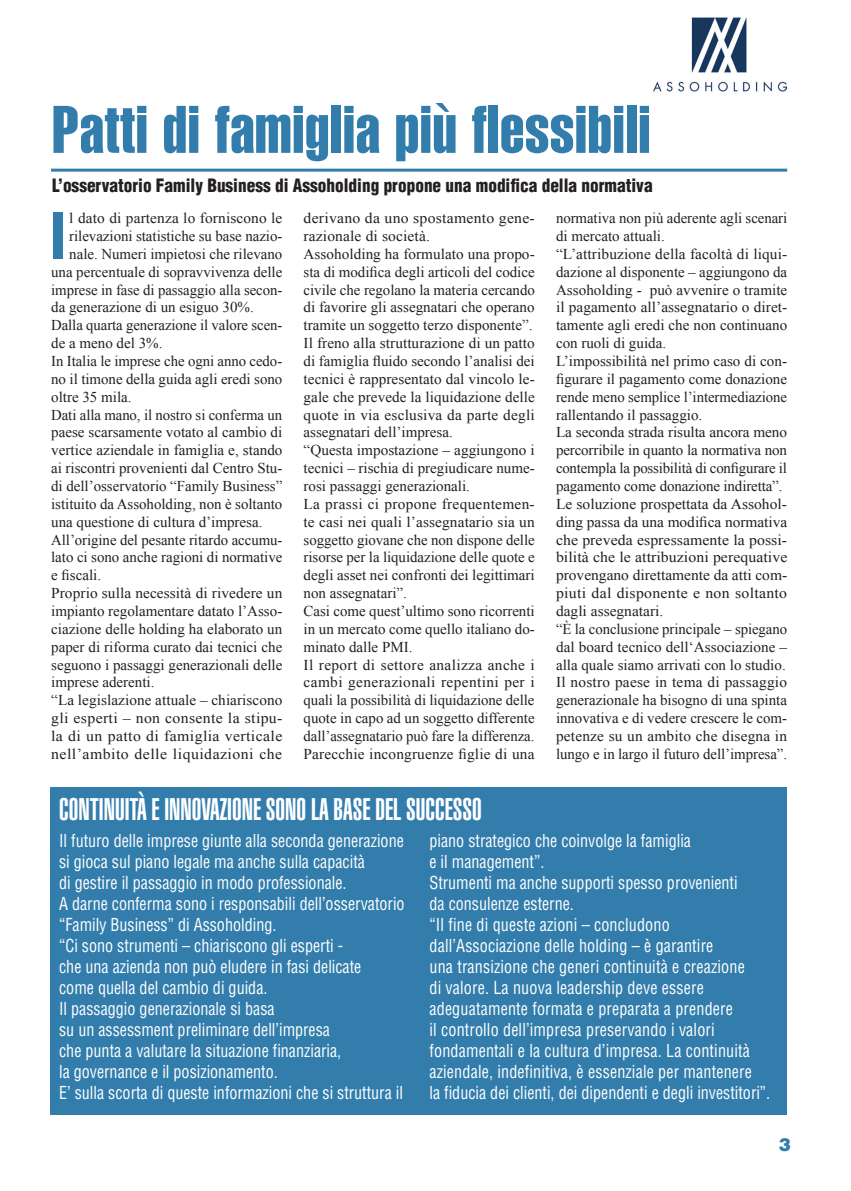
<style>
.page{position:relative;width:851px;height:1191px;background:#fff}
.page>*{position:absolute;margin:0;border:0;box-sizing:border-box;transform-origin:0 0}
.t1{font:66px "Helvetica LT Std Extra Comp";letter-spacing:.01em;color:#327dac;scale:1.1 1}
.t2{font:65.1px "Helvetica LT Std Extra Comp";color:#327dac;scale:1.05 1}
.t3{font:30.75px "Helvetica LT Std Ultra Comp";color:#fff;scale:.94 1}
.t4{font:900 condensed 18px "Helvetica LT Std";color:#231f20;scale:.96 1}
.t5{font:900 18px "Helvetica LT Std";color:#327dac}
.t6{font:condensed 17.4px/21px "Helvetica LT Std";color:#fff;scale:.92 1}
.t7{font:15px/17.9px "Times New Roman";color:#231f20}
.t8{font:15px/17.9px "Times New Roman";color:#231f20;scale:1.05 1}
.t9{font:15px "Times New Roman";letter-spacing:.03em;color:#231f20;scale:1.05 1}
.t10{font:15px "Times New Roman";letter-spacing:.02em;color:#231f20;scale:1.05 1}
.t11{font:15px "Times New Roman";letter-spacing:.025em;color:#231f20;scale:1.05 1}
</style>
<div class="page">
<img style="left:653px;top:17px;width:133px;height:75px">
<hr style="left:51px;top:169px;width:736px;height:3px;background:#327dac">
<div style="left:51px;top:787px;width:736px;height:327px;background:#327dac"></div>
<h1 class="t1" style="left:52px;top:90px;width:545px">Patti di famiglia più flessibili</h1>
<p class="t4" style="left:52px;top:174px;width:627px">L’osservatorio Family Business di Assoholding propone una modifica della normativa</p>
<h2 class="t2" style="left:51px;top:196px;width:15px">I</h2>
<p class="t7" style="left:69px;top:209px;width:215px">l dato di partenza lo forniscono le</p>
<p class="t7" style="left:69px;top:227px;width:214px">rilevazioni statistiche su base nazio-</p>
<p class="t7" style="left:69px;top:245px;width:215px">nale. Numeri impietosi che rilevano</p>
<p class="t7" style="left:51px;top:262px;width:232px">una percentuale di sopravvivenza delle</p>
<p class="t7" style="left:51px;top:280px;width:232px">imprese in fase di passaggio alla secon-</p>
<p class="t7" style="left:51px;top:298px;width:204px">da generazione di un esiguo 30%.</p>
<p class="t7" style="left:51px;top:316px;width:232px">Dalla quarta generazione il valore scen-</p>
<p class="t7" style="left:51px;top:334px;width:113px">de a meno del 3%.</p>
<p class="t7" style="left:51px;top:352px;width:232px">In Italia le imprese che ogni anno cedo-</p>
<p class="t7" style="left:51px;top:369px;width:233px">no il timone della guida agli eredi sono</p>
<p class="t7" style="left:51px;top:387px;width:82px">oltre 35 mila.</p>
<p class="t7" style="left:51px;top:405px;width:232px">Dati alla mano, il nostro si conferma un</p>
<p class="t7" style="left:51px;top:423px;width:232px">paese scarsamente votato al cambio di</p>
<p class="t7" style="left:51px;top:441px;width:233px">vertice aziendale in famiglia e, stando</p>
<p class="t7" style="left:51px;top:459px;width:232px">ai riscontri provenienti dal Centro Stu-</p>
<p class="t7" style="left:51px;top:477px;width:232px">di dell’osservatorio “Family Business”</p>
<p class="t7" style="left:51px;top:494px;width:233px">istituito da Assoholding, non è soltanto</p>
<p class="t7" style="left:51px;top:512px;width:213px">una questione di cultura d’impresa.</p>
<p class="t7" style="left:51px;top:530px;width:232px">All’origine del pesante ritardo accumu-</p>
<p class="t7" style="left:51px;top:548px;width:233px">lato ci sono anche ragioni di normative</p>
<p class="t7" style="left:51px;top:566px;width:51px">e fiscali.</p>
<p class="t7" style="left:51px;top:584px;width:233px">Proprio sulla necessità di rivedere un</p>
<p class="t7" style="left:51px;top:602px;width:232px">impianto regolamentare datato l’Asso-</p>
<p class="t7" style="left:51px;top:619px;width:233px">ciazione delle holding ha elaborato un</p>
<p class="t7" style="left:51px;top:637px;width:233px">paper di riforma curato dai tecnici che</p>
<p class="t7" style="left:51px;top:655px;width:232px">seguono i passaggi generazionali delle</p>
<p class="t7" style="left:51px;top:673px;width:105px">imprese aderenti.</p>
<p class="t7" style="left:51px;top:691px;width:233px">“La legislazione attuale – chiariscono</p>
<p class="t10" style="left:51px;top:708px;width:221px">gli esperti – non consente la stipu-</p>
<p class="t11" style="left:51px;top:726px;width:221px">la di un patto di famiglia verticale</p>
<p class="t9" style="left:51px;top:743px;width:221px">nell’ambito delle liquidazioni che</p>
<p class="t8" style="left:303px;top:209px;width:222px">derivano da uno spostamento gene&shy;razionale di società.<br>Assoholding ha formulato una propo&shy;sta di modifica degli articoli del codice civile che regolano la materia cercando di favorire gli assegnatari che operano tramite un soggetto terzo disponente”.<br>Il freno alla strutturazione di un patto di famiglia fluido secondo l’analisi dei tecnici è rappresentato dal vincolo le&shy;gale che prevede la liquidazione delle quote in via esclusiva da parte degli assegnatari dell’impresa.<br>“Questa impostazione – aggiungono i tecnici – rischia di pregiudicare nume&shy;rosi passaggi generazionali.<br>La prassi ci propone frequentemen&shy;te casi nei quali l’assegnatario sia un soggetto giovane che non dispone delle risorse per la liquidazione delle quote e degli asset nei confronti dei legittimari non assegnatari”.<br>Casi come quest’ultimo sono ricorrenti in un mercato come quello italiano do&shy;minato dalle PMI.<br>Il report di settore analizza anche i cambi generazionali repentini per i quali la possibilità di liquidazione delle quote in capo ad un soggetto differente dall’assegnatario può fare la differenza.<br>Parecchie incongruenze figlie di una</p>
<p class="t7" style="left:556px;top:209px;width:233px">normativa non più aderente agli scenari di mercato attuali.<br>“L’attribuzione della facoltà di liqui&shy;dazione al disponente – aggiungono da Assoholding - può avvenire o tramite il pagamento all’assegnatario o diret&shy;tamente agli eredi che non continuano con ruoli di guida.<br>L’impossibilità nel primo caso di con&shy;figurare il pagamento come donazione rende meno semplice l’intermediazione rallentando il passaggio.<br>La seconda strada risulta ancora meno percorribile in quanto la normativa non contempla la possibilità di configurare il pagamento come donazione indiretta”.<br>Le soluzione prospettata da Assohol&shy;ding passa da una modifica normativa che preveda espressamente la possi&shy;bilità che le attribuzioni perequative provengano direttamente da atti com&shy;piuti dal disponente e non soltanto dagli assegnatari.<br>“È la conclusione principale – spiegano dal board tecnico dell‘Associazione – alla quale siamo arrivati con lo studio.<br>Il nostro paese in tema di passaggio generazionale ha bisogno di una spinta innovativa e di vedere crescere le com&shy;petenze su un ambito che disegna in lungo e in largo il futuro dell’impresa”.</p>
<h3 class="t3" style="left:59px;top:791px;width:451px">CONTINUITÀ E INNOVAZIONE SONO LA BASE DEL SUCCESSO</h3>
<p class="t6" style="left:59px;top:830px;width:377px">Il futuro delle imprese giunte alla seconda generazione si gioca sul piano legale ma anche sulla capacità<br>di gestire il passaggio in modo professionale.<br>A darne conferma sono i responsabili dell’osservatorio “Family Business” di Assoholding.<br>“Ci sono strumenti – chiariscono gli esperti -<br>che una azienda non può eludere in fasi delicate<br>come quella del cambio di guida.<br>Il passaggio generazionale si basa<br>su un assessment preliminare dell’impresa<br>che punta a valutare la situazione finanziaria,<br>la governance e il posizionamento.<br>E’ sulla scorta di queste informazioni che si struttura il</p>
<p class="t6" style="left:429px;top:830px;width:372px">piano strategico che coinvolge la famiglia<br>e il management”.<br>Strumenti ma anche supporti spesso provenienti<br>da consulenze esterne.<br>“Il fine di queste azioni – concludono dall’Associazione delle holding – è garantire<br>una transizione che generi continuità e creazione<br>di valore. La nuova leadership deve essere adeguatamente formata e preparata a prendere<br>il controllo dell’impresa preservando i valori fondamentali e la cultura d’impresa. La continuità aziendale, indefinitiva, è essenziale per mantenere<br>la fiducia dei clienti, dei dipendenti e degli investitori”.</p>
<p class="t5" style="left:778px;top:1132px;width:14px">3</p>
</div>
